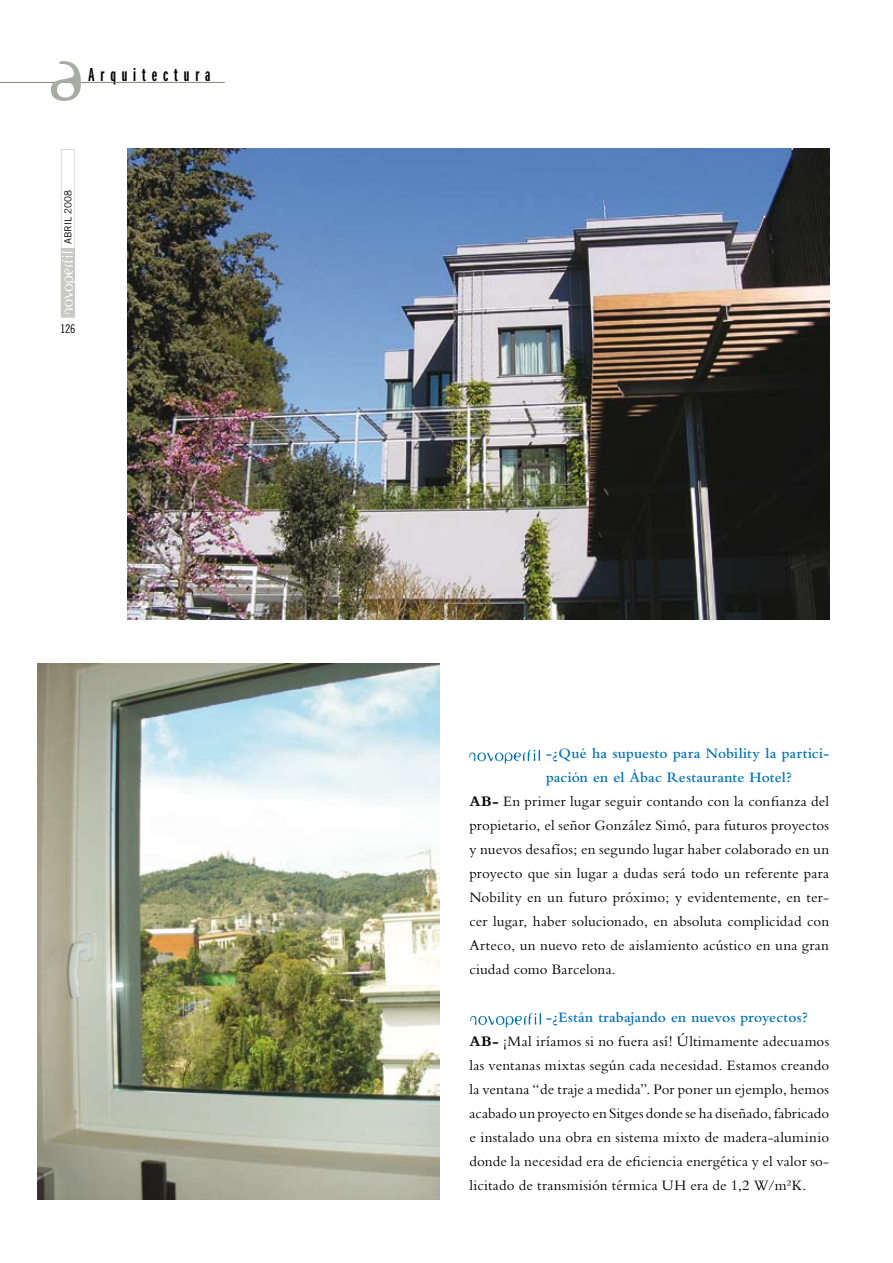
<style>
.page{position:relative;width:893px;height:1263px;background:#fff}
.page>*{position:absolute;margin:0;border:0;box-sizing:border-box;transform-origin:0 0}
.t1{font:66px "Bio Plasm LT";color:#a9aca4}
.t2{font:19.5px "Franklin Gothic Demi X Cmpr";letter-spacing:.305em;color:#000}
.t3{font:15px/24px "Bembo";letter-spacing:.01em;color:#000}
.t4{font:600 15px "Bembo";letter-spacing:.01em;color:#0072ba}
.t5{font:12px "Trade Gothic Cond Eighteen";color:#000}
.t6{font:9.75px "Trade Gothic";letter-spacing:-.005em;color:#000}
.s1{font-weight:700}
.s2{font-weight:600;color:#0072ba}
</style>
<div class="page">
<div style="left:61px;top:149px;width:14px;height:169px;border:1px solid #c9cac5"></div>
<div style="left:61px;top:248px;width:14px;height:69px;background:#c9cac5"></div>
<img style="left:62px;top:251px;width:13px;height:63px">
<hr style="left:0;top:82px;width:225px;height:1px;background:#7f867a">
<img style="left:128px;top:149px;width:701px;height:471px">
<img style="left:37px;top:663px;width:402px;height:536px">
<img style="left:469px;top:749px;width:72px;height:15px">
<img style="left:470px;top:1013px;width:72px;height:15px">
<h1 class="t1" style="left:46px;top:32px;width:42px">a</h1>
<h2 class="t2" style="left:88px;top:64px;width:124px">Arquitectura</h2>
<p class="t6" style="left:62px;top:244px;width:55px;rotate:-90deg">ABRIL 2008</p>
<p class="t5" style="left:60px;top:321px;width:17px">126</p>
<p class="t4" style="left:546px;top:745px;width:285px">-¿Qué ha supuesto para Nobility la partici-</p>
<p class="t4" style="left:546px;top:769px;width:248px">pación en el Àbac Restaurante Hotel?</p>
<p class="t3" style="left:469px;top:789px;width:361px"><span class="s1">AB-</span> En primer lugar seguir contando con la confianza del</p>
<p class="t3" style="left:469px;top:813px;width:361px">propietario, el señor González Simó, para futuros proyectos</p>
<p class="t3" style="left:469px;top:837px;width:361px">y nuevos desafíos; en segundo lugar haber colaborado en un</p>
<p class="t3" style="left:469px;top:861px;width:361px">proyecto que sin lugar a dudas será todo un referente para</p>
<p class="t3" style="left:469px;top:885px;width:361px">Nobility en un futuro próximo; y evidentemente, en ter-</p>
<p class="t3" style="left:469px;top:909px;width:361px">cer lugar, haber solucionado, en absoluta complicidad con</p>
<p class="t3" style="left:469px;top:933px;width:361px">Arteco, un nuevo reto de aislamiento acústico en una gran</p>
<p class="t3" style="left:469px;top:957px;width:148px">ciudad como Barcelona.</p>
<p class="t3" style="left:469px;top:1005px;width:361px;text-indent:77px"><span class="s2">-¿Están trabajando en nuevos proyectos?<br></span><span class="s1">AB-</span> ¡Mal iríamos si no fuera así! Últimamente adecuamos las ventanas mixtas según cada necesidad. Estamos creando la ventana “de traje a medida”. Por poner un ejemplo, hemos acabado un proyecto en Sitges donde se ha diseñado, fabricado e instalado una obra en sistema mixto de madera-aluminio donde la necesidad era de eficiencia energética y el valor so&shy;licitado de transmisión térmica UH era de 1,2 W/m²K.</p>
</div>
